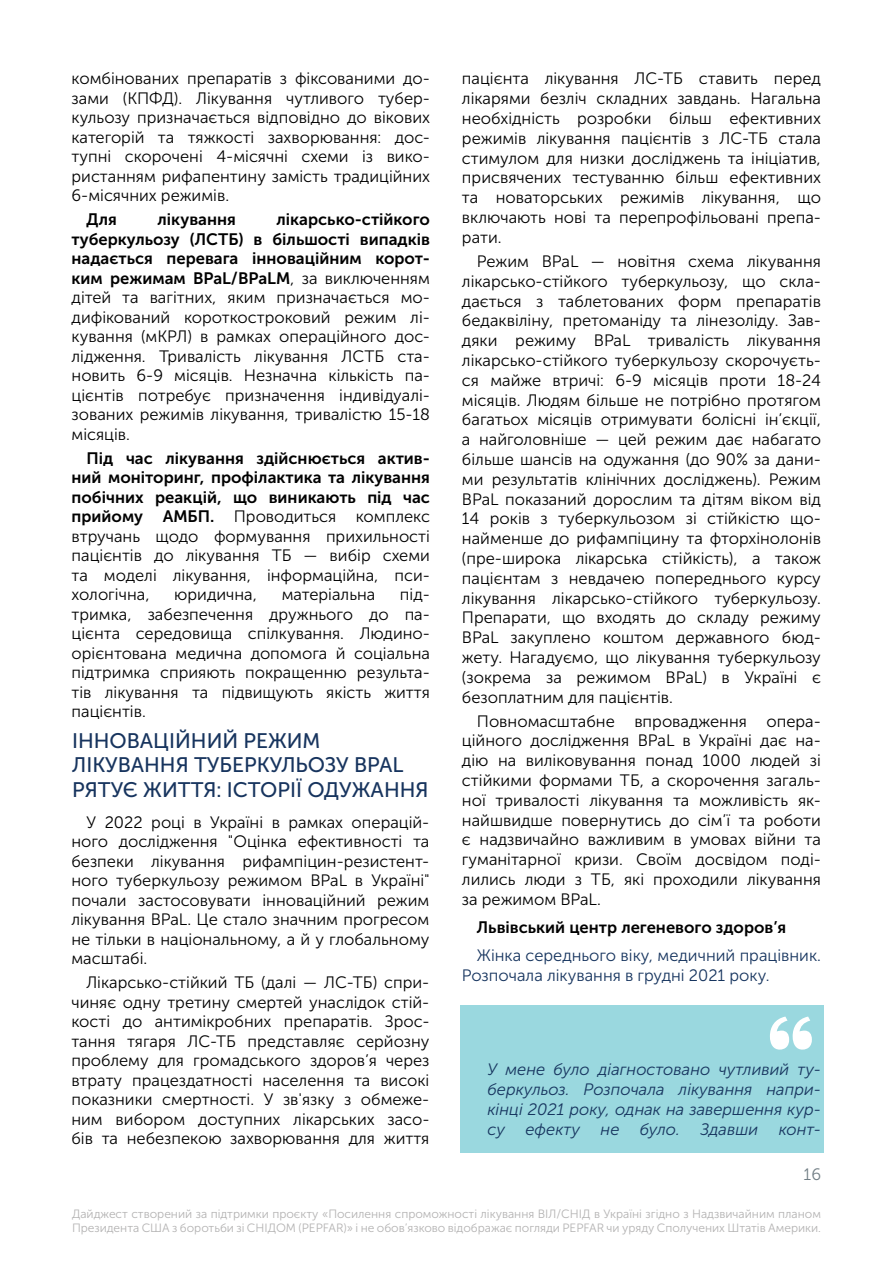
<style>
.page{position:relative;width:893px;height:1263px;background:#fff}
.page>*{position:absolute;margin:0;border:0;box-sizing:border-box;transform-origin:0 0}
.t1{font:21px/24.6px "Museo Sans Cyrl 500";color:#17345e}
.t2{font:16.5px/19.8px "Museo Sans Cyrl 300";color:#000;text-align:justify}
.t3{font:16.5px/19.5px "Museo Sans Cyrl 700";color:#000;text-align:justify}
.t4{font:italic 16.5px/19.8px "Museo Sans Cyrl 300";color:#17355f;text-align:justify}
.t5{font:16.5px/19.8px "Museo Sans Cyrl 300";color:#17355f}
.t6{font:16.5px "Museo Sans Cyrl 300";color:#717e85}
.t7{font:12px/14.4px "Museo Sans Cyrl 300";color:#b3b2b2}
.s1{font-family:"Museo Sans Cyrl 300"}
.s2{font-family:"Museo Sans Cyrl 700"}
</style>
<div class="page">
<div style="left:460px;top:1006px;width:363px;height:147px;background:#9ad8df"></div>
<svg style="left:770px;top:1016px;width:42px;height:33px"></svg>
<p class="t2" style="left:72px;top:69px;width:360px">комбінованих препаратів з фіксованими до&shy;зами (КПФД). Лікування чутливого тубер&shy;кульозу призначається відповідно до вікових категорій та тяжкості захворювання: дос&shy;тупні скорочені 4-місячні схеми із вико&shy;ристанням рифапентину замість традиційних 6-місячних режимів.</p>
<p class="t3" style="left:87px;top:210px;width:32px">Для</p>
<p class="t3" style="left:158px;top:210px;width:80px">лікування</p>
<p class="t3" style="left:72px;top:210px;width:360px;text-indent:205px">лікарсько-стійкого туберкульозу (ЛСТБ) в більшості випадків надається перевага інноваційним корот&shy;ким режимам BPaL/BPaLM<span class="s1">, за виключенням</span></p>
<p class="t2" style="left:72px;top:288px;width:360px">дітей та вагітних, яким призначається мо&shy;дифікований короткостроковий режим лі&shy;кування (мКРЛ) в рамках операційного дос&shy;лідження. Тривалість лікування ЛСТБ ста&shy;новить 6-9 місяців. Незначна кількість па&shy;цієнтів потребує призначення індивідуалі&shy;зованих режимів лікування, тривалістю 15-18 місяців.</p>
<p class="t3" style="left:72px;top:448px;width:360px;text-indent:15px">Під час лікування здійснюється актив&shy;ний моніторинг, профілактика та лікування побічних реакцій, що виникають під час</p>
<p class="t2" style="left:72px;top:507px;width:360px"><span class="s2">прийому АМБП.</span> Проводиться комплекс втручань щодо формування прихильності пацієнтів до лікування ТБ — вибір схеми та моделі лікування, інформаційна, пси&shy;хологічна,</p>
<p class="t2" style="left:72px;top:585px;width:360px;text-indent:328px">під&shy;тримка, забезпечення дружнього до па&shy;цієнта середовища спілкування. Людино&shy;орієнтована медична допомога й соціальна підтримка сприяють покращенню результа&shy;тів лікування та підвищують якість життя пацієнтів.</p>
<p class="t1" style="left:72px;top:729px;width:358px">ІННОВАЦІЙНИЙ РЕЖИМ<br>ЛІКУВАННЯ ТУБЕРКУЛЬОЗУ BPAL<br>РЯТУЄ ЖИТТЯ: ІСТОРІЇ ОДУЖАННЯ</p>
<p class="t2" style="left:71px;top:812px;width:360px;text-indent:15px">У 2022 році в Україні в рамках операцій&shy;ного дослідження "Оцінка ефективності та безпеки лікування рифампіцин-резистент&shy;ного туберкульозу режимом BPaL в Україні" почали застосовувати інноваційний режим лікування BPaL. Це стало значним прогресом не тільки в національному, а й у глобальному масштабі.</p>
<p class="t2" style="left:71px;top:973px;width:359px;text-indent:15px">Лікарсько-стійкий ТБ (далі — ЛС-ТБ) спри&shy;чиняє одну третину смертей унаслідок стій&shy;кості до антимікробних препаратів. Зрос&shy;тання тягаря ЛС-ТБ представляє серйозну проблему для громадського здоров’я через втрату працездатності населення та високі показники смертності. У зв'язку з обмеже&shy;ним вибором доступних лікарських засо&shy;бів та небезпекою захворювання для життя</p>
<p class="t2" style="left:174px;top:585px;width:84px">юридична,</p>
<p class="t2" style="left:282px;top:585px;width:95px">матеріальна</p>
<p class="t2" style="left:462px;top:69px;width:360px">пацієнта лікування ЛС-ТБ ставить перед лікарями безліч складних завдань. Нагальна необхідність розробки більш ефективних режимів лікування пацієнтів з ЛС-ТБ стала стимулом для низки досліджень та ініціатив, присвячених тестуванню більш ефективних та новаторських режимів лікування, що включають нові та перепрофільовані препа&shy;рати.</p>
<p class="t2" style="left:462px;top:251px;width:360px;text-indent:15px">Режим BPaL — новітня схема лікування лікарсько-стійкого туберкульозу, що скла&shy;дається з таблетованих форм препаратів бедаквіліну, претоманіду та лінезоліду. Зав&shy;дяки режиму BPaL тривалість лікування лікарсько-стійкого туберкульозу скорочуєть&shy;ся майже втричі: 6-9 місяців проти 18-24 місяців. Людям більше не потрібно протягом багатьох місяців отримувати болісні ін’єкції, а найголовніше — цей режим дає набагато більше шансів на одужання (до 90% за дани&shy;ми результатів клінічних досліджень). Режим BPaL показаний дорослим та дітям віком від 14 років з туберкульозом зі стійкістю що&shy;найменше до рифампіцину та фторхінолонів (пре-широка лікарська стійкість), а також пацієнтам з невдачею попереднього курсу лікування лікарсько-стійкого туберкульозу.<br>Препарати, що входять до складу режиму BPaL закуплено коштом державного бюд&shy;жету. Нагадуємо, що лікування туберкульозу (зокрема за режимом BPaL) в Україні є безоплатним для пацієнтів.</p>
<p class="t2" style="left:462px;top:711px;width:360px;text-indent:15px">Повномасштабне впровадження опера&shy;ційного дослідження BPaL в Україні дає на&shy;дію на виліковування понад 1000 людей зі стійкими формами ТБ, а скорочення загаль&shy;ної тривалості лікування та можливість як&shy;найшвидше повернутись до сім’ї та роботи є надзвичайно важливим в умовах війни та гуманітарної кризи. Своїм досвідом поді&shy;лились люди з ТБ, які проходили лікування за режимом BPaL.</p>
<p class="t3" style="left:477px;top:918px;width:311px">Львівський центр легеневого здоров’я</p>
<p class="t5" style="left:462px;top:946px;width:360px;text-indent:15px">Жінка середнього віку, медичний працівник.<br>Розпочала лікування в грудні 2021 року.</p>
<p class="t4" style="left:487px;top:1060px;width:335px">У мене було діагностовано чутливий ту&shy;беркульоз. Розпочала лікування напри&shy;кінці 2021 року, однак на завершення кур&shy;су ефекту не було. Здавши конт-</p>
<p class="t6" style="left:804px;top:1165px;width:19px">16</p>
<p class="t7" style="left:72px;top:1207px;width:750px">Дайджест створений за підтримки проєкту «Посилення спроможності лікування ВІЛ/СНІД в Україні згідно з Надзвичайним планом<br>Президента США з боротьби зі СНІДОМ (PEPFAR)» і не обов’язково відображає погляди PEPFAR чи уряду Сполучених Штатів Америки.</p>
</div>
